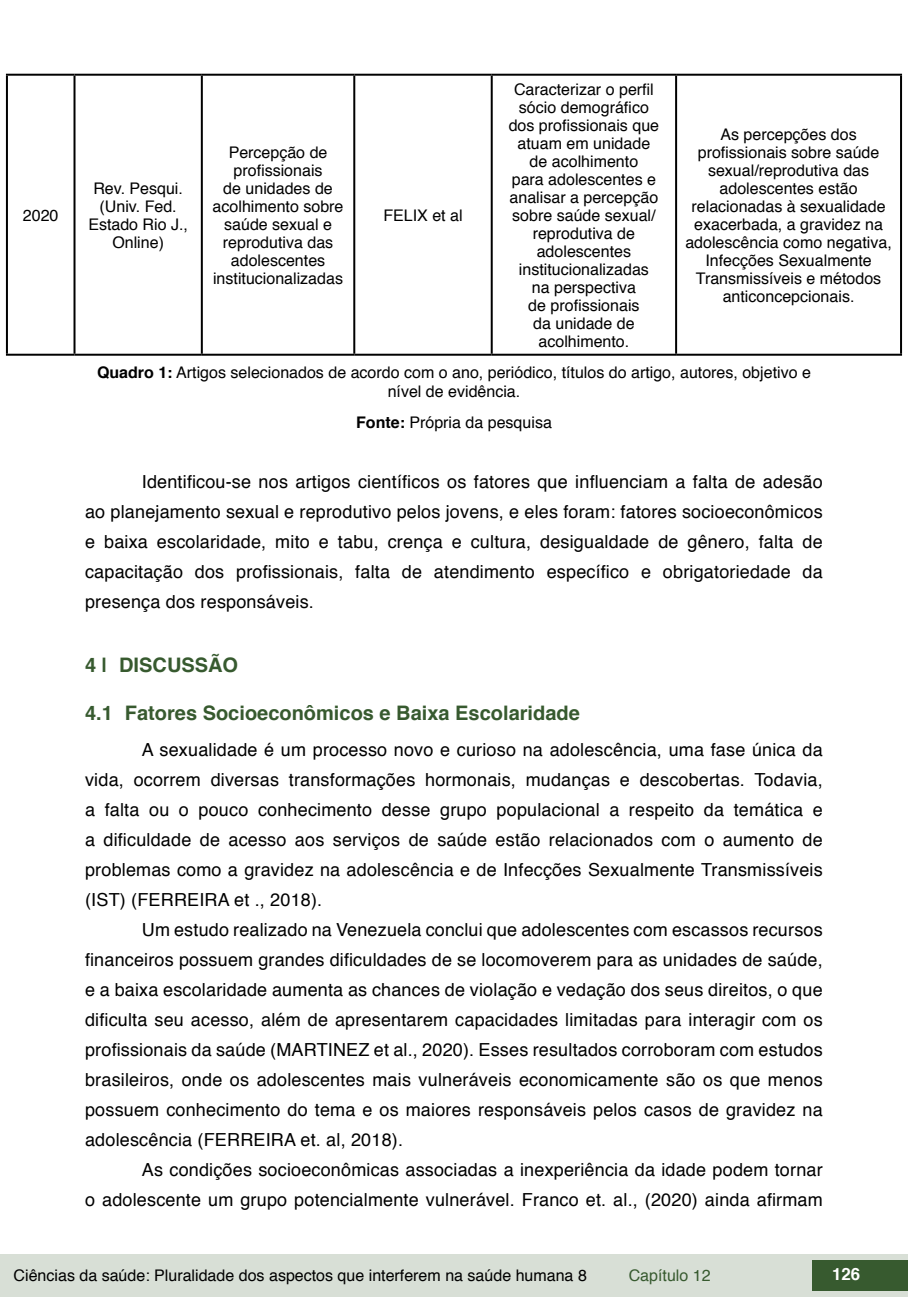
<style>
.page{position:relative;width:908px;height:1304px;background:#fff}
.page>*{position:absolute;margin:0;border:0;box-sizing:border-box;transform-origin:0 0}
.t1{font:700 20px "Helvetica";color:#375a2f}
.t2{font:18px/30px "Helvetica";letter-spacing:.01em;color:#000;text-align:justify}
.t3{font:700 16.8px "Helvetica";color:#fff}
.t4{font:16px/18px "Helvetica";color:#000;text-align:center}
.t5{font:16px "Helvetica";color:#375a2f}
.s1{font-weight:700}
</style>
<div class="page">
<div style="left:0;top:1254px;width:906px;height:43px;background:#d8dfd6"></div>
<div style="left:812px;top:1261px;width:95px;height:30px;background:#375a2f"></div>
<hr style="left:6px;top:74px;width:68px;height:2px;background:#000">
<hr style="left:6px;top:76px;width:2px;height:278px;background:#000">
<hr style="left:74px;top:74px;width:128px;height:2px;background:#000">
<hr style="left:73px;top:76px;width:2px;height:278px;background:#000">
<hr style="left:202px;top:74px;width:152px;height:2px;background:#000">
<hr style="left:201px;top:76px;width:2px;height:278px;background:#000">
<hr style="left:354px;top:74px;width:137px;height:2px;background:#000">
<hr style="left:353px;top:76px;width:2px;height:278px;background:#000">
<hr style="left:491px;top:74px;width:184px;height:2px;background:#000">
<hr style="left:490px;top:76px;width:2px;height:278px;background:#000">
<hr style="left:675px;top:74px;width:226px;height:2px;background:#000">
<hr style="left:674px;top:76px;width:2px;height:278px;background:#000">
<hr style="left:899px;top:76px;width:2px;height:278px;background:#000">
<hr style="left:6px;top:354px;width:68px;height:2px;background:#000">
<hr style="left:74px;top:354px;width:128px;height:2px;background:#000">
<hr style="left:202px;top:354px;width:152px;height:2px;background:#000">
<hr style="left:354px;top:354px;width:137px;height:2px;background:#000">
<hr style="left:491px;top:354px;width:184px;height:2px;background:#000">
<hr style="left:675px;top:354px;width:226px;height:2px;background:#000">
<p class="t4" style="left:23px;top:207px;width:37px">2020</p>
<p class="t4" style="left:88px;top:180px;width:101px">Rev. Pesqui. (Univ. Fed.<br>Estado Rio J.,<br>Online)</p>
<p class="t4" style="left:212px;top:144px;width:132px">Percepção de profissionais<br>de unidades de acolhimento sobre saúde sexual e reprodutiva das adolescentes institucionalizadas</p>
<p class="t4" style="left:383px;top:207px;width:81px">FELIX et al</p>
<p class="t4" style="left:508px;top:81px;width:152px">Caracterizar o perfil sócio demográfico dos profissionais que atuam em unidade de acolhimento<br>para adolescentes e analisar a percepção sobre saúde sexual/ reprodutiva de adolescentes institucionalizadas na perspectiva<br>de profissionais<br>da unidade de acolhimento.</p>
<p class="t4" style="left:685px;top:126px;width:208px">As percepções dos profissionais sobre saúde sexual/reprodutiva das adolescentes estão relacionadas à sexualidade exacerbada, a gravidez na adolescência como negativa,<br>Infecções Sexualmente<br>Transmissíveis e métodos anticoncepcionais.</p>
<p class="t4" style="left:97px;top:364px;width:715px;line-height:19.2px"><span class="s1">Quadro 1:</span> Artigos selecionados de acordo com o ano, periódico, títulos do artigo, autores, objetivo e nível de evidência.</p>
<p class="t4" style="left:356px;top:414px;width:197px"><span class="s1">Fonte:</span> Própria da pesquisa</p>
<p class="t2" style="left:85px;top:467px;width:738px;text-indent:57px">Identificou-se nos artigos científicos os fatores que influenciam a falta de adesão ao planejamento sexual e reprodutivo pelos jovens, e eles foram: fatores socioeconômicos e baixa escolaridade, mito e tabu, crença e cultura, desigualdade de gênero, falta de capacitação dos profissionais, falta de atendimento específico e obrigatoriedade da presença dos responsáveis.</p>
<p class="t1" style="left:85px;top:649px;width:154px">4 | DISCUSSÃO</p>
<p class="t1" style="left:85px;top:697px;width:496px">4.1 Fatores Socioeconômicos e Baixa Escolaridade</p>
<p class="t2" style="left:85px;top:735px;width:738px;text-indent:57px">A sexualidade é um processo novo e curioso na adolescência, uma fase única da vida, ocorrem diversas transformações hormonais, mudanças e descobertas. Todavia, a falta ou o pouco conhecimento desse grupo populacional a respeito da temática e a dificuldade de acesso aos serviços de saúde estão relacionados com o aumento de problemas como a gravidez na adolescência e de Infecções Sexualmente Transmissíveis (IST) (FERREIRA et ., 2018).</p>
<p class="t2" style="left:85px;top:915px;width:738px;text-indent:57px">Um estudo realizado na Venezuela conclui que adolescentes com escassos recursos financeiros possuem grandes dificuldades de se locomoverem para as unidades de saúde, e a baixa escolaridade aumenta as chances de violação e vedação dos seus direitos, o que dificulta seu acesso, além de apresentarem capacidades limitadas para interagir com os profissionais da saúde (MARTINEZ et al., 2020). Esses resultados corroboram com estudos brasileiros, onde os adolescentes mais vulneráveis economicamente são os que menos possuem conhecimento do tema e os maiores responsáveis pelos casos de gravidez na adolescência (FERREIRA et. al, 2018).</p>
<p class="t2" style="left:85px;top:1155px;width:738px;text-align:right">As condições socioeconômicas associadas a inexperiência da idade podem tornar<br>o adolescente um grupo potencialmente vulnerável. Franco et. al., (2020) ainda afirmam</p>
<p class="t4" style="left:14px;top:1267px;width:574px">Ciências da saúde: Pluralidade dos aspectos que interferem na saúde humana 8</p>
<p class="t5" style="left:628px;top:1263px;width:83px">Capítulo 12</p>
<p class="t3" style="left:831px;top:1261px;width:30px">126</p>
</div>
